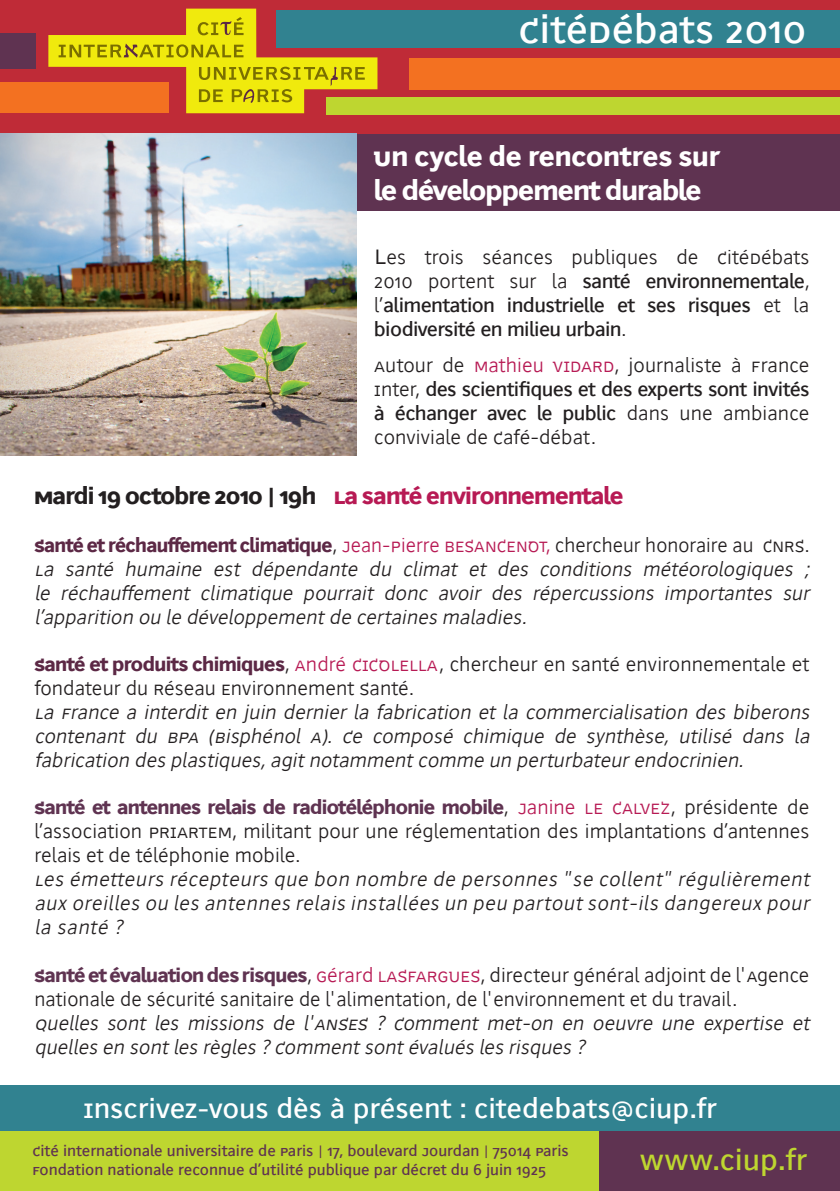
<style>
.page{position:relative;width:840px;height:1191px;background:#fff}
.page>*{position:absolute;margin:0;border:0;box-sizing:border-box;transform-origin:0 0}
.t1{font:500 40px "Amb Newut Classic";color:#fff}
.t2{font:500 29.6px "Amb Newut Classic";color:#bed630}
.t3{font:500 28px "Amb Newut Classic";color:#fff}
.t4{font:800 28px "Amb Newut Classic";color:#fff}
.t5{font:800 28px "Amb Newut Classic";letter-spacing:-.03em;color:#fff}
.t6{font:800 24px "Amb Newut Classic";letter-spacing:-.03em;color:#b71a54}
.t7{font:italic 300 20px/24px "Amb Newut Classic";letter-spacing:-.03em;color:#231f20}
.t8{font:300 20px/24px "Amb Newut Classic";letter-spacing:-.03em;color:#231f20;text-align:justify}
.t9{font:500 20px/24px "Amb Newut Classic";letter-spacing:-.03em;color:#231f20;text-align:justify}
.t10{font:500 15.6px "Amb Newut Classic";color:#5f3351}
.s1{font-weight:300;font-size:28px}
.s2{font-weight:300}
.s3{color:#b71a54}
.s4{font-weight:500}
.s5{color:#231f20}
.s6{font-weight:800;font-style:normal;color:#5c2845}
.s7{font-style:normal}
.s8{font-style:normal;color:#b71a54}
.s9{font-weight:800;color:#5c2845}
.s10{font-weight:800;color:#5f3351}
</style>
<div class="page">
<div style="left:0;top:1128px;width:839px;height:63px;background:#bed630"></div>
<div style="left:599px;top:1128px;width:240px;height:63px;background:#5f3351"></div>
<div style="left:0;top:0;width:839px;height:800px;background:#bf2b37"></div>
<div style="left:168px;top:56px;width:136px;height:62px;background:linear-gradient(to right,#bf2b37,#bf2b37)"></div>
<div style="left:409px;top:58px;width:430px;height:32px;background:#f37121"></div>
<div style="left:276px;top:10px;width:563px;height:38px;background:#318290"></div>
<div style="left:0;top:82px;width:168px;height:30px;background:#f37121"></div>
<div style="left:0;top:33px;width:35px;height:36px;background:#5f3351"></div>
<div style="left:326px;top:97px;width:513px;height:18px;background:#bed630"></div>
<div style="left:0;top:135px;width:839px;height:907px;background:#fff"></div>
<div style="left:287px;top:134px;width:552px;height:76px;background:#5f3351"></div>
<img style="left:0;top:133px;width:357px;height:322px">
<svg style="left:48px;top:9px;width:329px;height:104px"></svg>
<div style="left:0;top:1085px;width:839px;height:45px;background:#318290"></div>
<p class="t1" style="left:518px;top:11px;width:289px">CitéDébats 2010</p>
<p class="t4" style="left:374px;top:143px;width:347px">Un cycle de rencontres sur</p>
<p class="t5" style="left:374px;top:177px;width:329px">le développement durable</p>
<p class="t9" style="left:374px;top:246px;width:437px"><span class="s1">L</span><span class="s2">es trois séances publiques de CitéDébats 2010 portent sur la</span> santé environnementale<span class="s2">, l’</span>alimentation industrielle et ses risques <span class="s2">et la </span>biodiversité en milieu urbain<span class="s2">.</span></p>
<p class="t8" style="left:374px;top:354px;width:437px">Autour de <span class="s3">Mathieu VIDARD</span>, journaliste à France Inter, <span class="s4">des scientifiques et des experts sont invités à échanger avec le public</span> dans une ambiance conviviale de Café-débat.</p>
<p class="t6" style="left:34px;top:484px;width:590px"><span class="s5">Mardi 19 octobre 2010 | 19h</span> La santé environnementale</p>
<p class="t7" style="left:34px;top:534px;width:780px"><span class="s6">Santé et réchauffement climatique</span><span class="s7">,</span> <span class="s8">Jean-Pierre BESANCENOT,</span> <span class="s7">chercheur honoraire au CNRS.<br></span>La santé humaine est dépendante du climat et des conditions météorologiques ; le réchauffement climatique pourrait donc avoir des répercussions importantes sur l’apparition ou le développementde certaines maladies.</p>
<p class="t8" style="left:34px;top:653px;width:776px"><span class="s9">Santé et produits chimiques</span>, <span class="s3">André CICOLELLA</span>, chercheur en santé environnementale et fondateur du Réseau Environnement Santé.</p>
<p class="t7" style="left:34px;top:701px;width:780px;text-align:justify">La France a interdit en juin dernier la fabrication et la commercialisation des biberons contenant du BPA (Bisphénol A). Ce composé chimique de synthèse, utilisé dans la fabrication des plastiques,agitnotammentcomme un perturbateurendocrinien.</p>
<p class="t8" style="left:34px;top:796px;width:776px"><span class="s10">Santé et antennes relais de radiotéléphonie mobile</span>, <span class="s3">Janine LE CALVEZ</span>, présidente de l’association PRIARTEM, militant pour une réglementation des implantations d’antennes relais et de téléphonie mobile.</p>
<p class="t7" style="left:34px;top:868px;width:780px;text-align:justify">Les émetteurs récepteurs que bon nombre de personnes "se collent" régulièrement aux oreilles ou les antennes relais installées un peu partout sont-ils dangereux pour la santé ?</p>
<p class="t8" style="left:34px;top:963px;width:776px"><span class="s10">Santé et évaluation des risques</span>, <span class="s3">Gérard LASFARGUES</span>, directeur général adjoint de l'Agence nationale de sécurité sanitaire de l'alimentation, de l'environnement et du travail.</p>
<p class="t7" style="left:34px;top:1011px;width:780px">Quelles sont les missions de l'ANSES ? Comment met-on en oeuvre une expertise et quelles en sontles règles ? Commentsontévalués les risques ?</p>
<p class="t3" style="left:83px;top:1095px;width:634px">Inscrivez-vous dès à présent : citedebats@ciup.fr</p>
<p class="t10" style="left:32px;top:1143px;width:537px">Cité internationale universitaire de Paris | 17, boulevard Jourdan | 75014 Paris</p>
<p class="t10" style="left:32px;top:1162px;width:515px">Fondation nationale reconnue d’utilité publique par décret du 6 juin 1925</p>
<p class="t2" style="left:639px;top:1146px;width:168px">www.ciup.fr</p>
</div>
